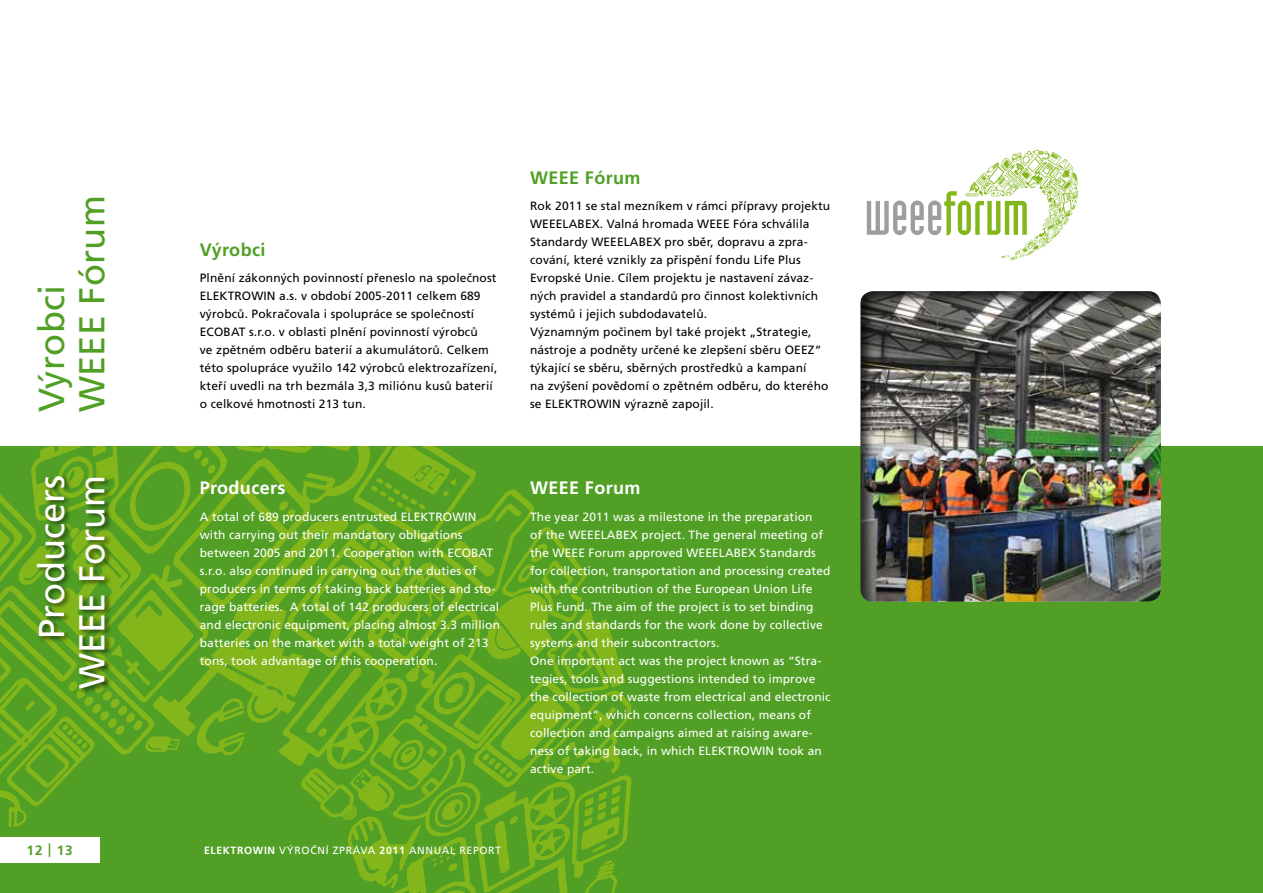
<style>
.page{position:relative;width:1263px;height:893px;background:#fff}
.page>*{position:absolute;margin:0;border:0;box-sizing:border-box;transform-origin:0 0}
.t1{font:36px/40.5px "Frutiger CE";color:#fff;text-align:right}
.t2{font:36px/40.5px "Frutiger CE";letter-spacing:.01em;color:#51a025}
.t3{font:700 18px "Frutiger CE";letter-spacing:.02em;color:#fff}
.t4{font:700 18px "Frutiger CE";letter-spacing:.02em;color:#51a025}
.t5{font:700 13.5px "Frutiger CE";color:#51a025}
.t6{font:12px/18px "Frutiger CE";letter-spacing:.01em;color:#fff}
.t7{font:12px/18px "Frutiger CE";letter-spacing:.01em;color:#000}
.t8{font:10.5px "Frutiger CE";letter-spacing:.06em;color:#fff}
.s1{font-weight:700}
</style>
<div class="page">
<div style="left:0;top:446px;width:1263px;height:447px;background:#51a025"></div>
<svg style="left:0;top:446px;width:631px;height:447px"></svg>
<div style="left:858px;top:289px;width:303px;height:314px;background:#000;opacity:.75"></div>
<div style="left:36px;top:474px;width:77px;height:222px;background:#000;opacity:.6"></div>
<svg style="left:867px;top:150px;width:211px;height:110px"></svg>
<div style="left:0;top:838px;width:99px;height:25px;background:#fff"></div>
<h1 class="t2" style="left:32px;top:412px;width:219px;rotate:-90deg">Výrobci<br>WEEE Fórum</h1>
<h1 class="t1" style="left:32px;top:689px;width:216px;rotate:-90deg">Producers<br>WEEE Forum</h1>
<h2 class="t4" style="left:200px;top:239px;width:67px">Výrobci</h2>
<p class="t7" style="left:200px;top:269px;width:299px">Plnění zákonných povinností přeneslo na společnost ELEKTROWIN a.s. v období 2005-2011 celkem 689 výrobců. Pokračovala i spolupráce se společností ECOBAT s.r.o. v oblasti plnění povinností výrobců<br>ve zpětném odběru baterií a akumulátorů. Celkem této spolupráce využilo 142 výrobců elektrozařízení, kteří uvedli na trh bezmála 3,3 miliónu kusů baterií o celkové hmotnosti 213 tun.</p>
<h2 class="t3" style="left:200px;top:477px;width:87px">Producers</h2>
<p class="t6" style="left:200px;top:508px;width:302px">A total of 689 producers entrusted ELEKTROWIN with carrying out their mandatory obligations between 2005 and 2011. Cooperation with ECOBAT s.r.o. also continued in carrying out the duties of producers in terms of taking back batteries and sto&shy;rage batteries. A total of 142 producers of electrical and electronic equipment, placing almost 3.3 million batteries on the market with a total weight of 213 tons, took advantage of this cooperation.</p>
<p class="t5" style="left:27px;top:842px;width:48px">12 | 13</p>
<p class="t8" style="left:204px;top:845px;width:298px"><span class="s1">ELEKTROWIN</span> VÝROČNÍ ZPRÁVA <span class="s1">2011</span> ANNUAL REPORT</p>
<h2 class="t4" style="left:530px;top:167px;width:112px">WEEE Fórum</h2>
<p class="t7" style="left:530px;top:197px;width:302px">Rok 2011 se stal mezníkem v rámci přípravy projektu WEEELABEX. Valná hromada WEEE Fóra schválila Standardy WEEELABEX pro sběr, dopravu a zpra&shy;cování, které vznikly za přispění fondu Life Plus Evropské Unie. Cílem projektu je nastavení závaz&shy;ných pravidel a standardů pro činnost kolektivních systémů i jejich subdodavatelů.<br>Významným počinem byl také projekt „Strategie, nástroje a podněty určené ke zlepšení sběru OEEZ“ týkající se sběru, sběrných prostředků a kampaní<br>na zvýšení povědomí o zpětném odběru, do kterého</p>
<p class="t7" style="left:530px;top:395px;width:185px">se ELEKTROWIN výrazně zapojil.</p>
<h2 class="t3" style="left:530px;top:477px;width:112px">WEEE Forum</h2>
<p class="t6" style="left:530px;top:508px;width:302px">The year 2011 was a milestone in the preparation<br>of the WEEELABEX project. The general meeting of the WEEE Forum approved WEEELABEX Standards for collection, transportation and processing created with the contribution of the European Union Life Plus Fund. The aim of the project is to set binding rules and standards for the work done by collective systems and their subcontractors.<br>One important act was the project known as “Stra&shy;tegies, tools and suggestions intended to improve the collection of waste from electrical and electronic equipment”, which concerns collection, means of collection and campaigns aimed at raising aware&shy;ness of taking back, in which ELEKTROWIN took an active part.</p>
</div>
